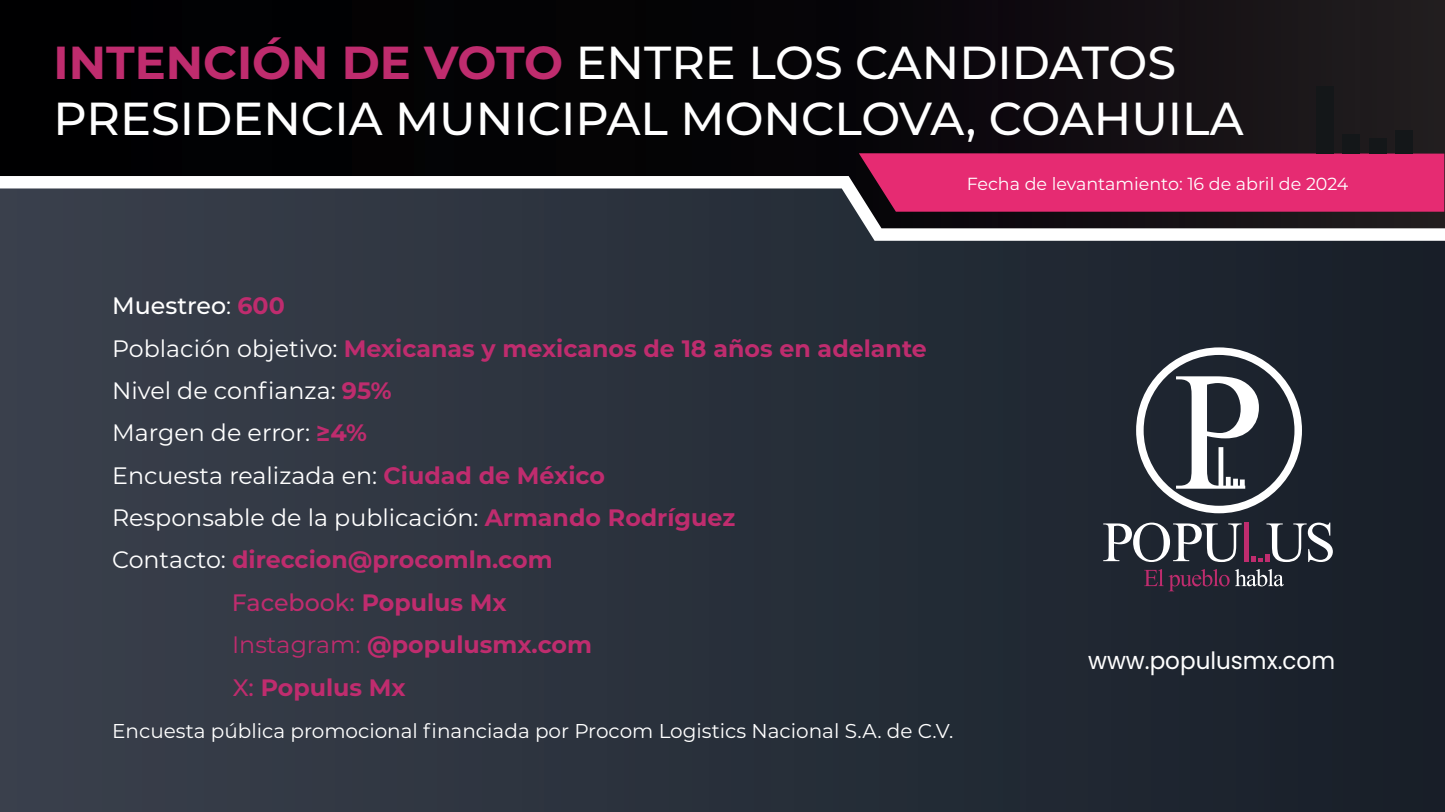
<style>
.page{position:relative;width:1445px;height:812px;background:#fff}
.page>*{position:absolute;margin:0;border:0;box-sizing:border-box;transform-origin:0 0}
.t1{font:500 46.25px/55.5px "Montserrat";color:#fff}
.t2{font:23.88px "Poppins";color:#fff}
.t3{font:700 23.75px "Montserrat";color:#bf2c6e}
.t4{font:23.75px "Montserrat";color:#fff}
.t5{font:500 23.75px "Montserrat";color:#bf2c6e}
.t6{font:500 23.75px "Montserrat";color:#fff}
.t7{font:20px "Montserrat";color:#fff}
.t8{font:17.5px "Montserrat";color:#fff}
.s1{font-weight:700;color:#bf2c6e}
.s2{font-weight:400}
.s3{font-weight:400;color:#fff}
.s4{font-weight:700}
.s5{font-weight:500}
</style>
<div class="page">
<div style="left:0;top:0;width:1445px;height:812px;background:linear-gradient(to right,#3a404c,#171f28)"></div>
<svg style="left:0;top:0;width:1445px;height:176px;background:#090709"></svg>
<svg style="left:0;top:176px;width:1445px;height:65px;fill:#333944"></svg>
<svg style="left:1136px;top:347px;width:166px;height:166px"></svg>
<svg style="left:1103px;top:523px;width:139px;height:39px"></svg>
<svg style="left:1144px;top:569px;width:140px;height:22px;background:#463748"></svg>
<div style="left:1244px;top:522px;width:5px;height:40px;background:#bf2c6e"></div>
<svg style="left:1251px;top:523px;width:82px;height:39px"></svg>
<div style="left:1265px;top:554px;width:5px;height:8px;background:#bf2c6e"></div>
<div style="left:859px;top:153px;width:585px;height:59px;background:#e62b72"></div>
<div style="left:1316px;top:86px;width:18px;height:68px;background:#141719"></div>
<div style="left:1343px;top:134px;width:17px;height:20px;background:#141719"></div>
<div style="left:1369px;top:138px;width:18px;height:16px;background:#141719"></div>
<div style="left:1396px;top:130px;width:17px;height:24px;background:#141719"></div>
<h1 class="t1" style="left:54px;top:33px;width:1192px"><span class="s1">INTENCIÓN DE VOTO</span> ENTRE LOS CANDIDATOS<br>PRESIDENCIA MUNICIPAL MONCLOVA, COAHUILA</h1>
<p class="t8" style="left:967px;top:171px;width:383px">Fecha de levantamiento: 16 de abril de 2024</p>
<p class="t6" style="left:112px;top:289px;width:174px">Muestreo<span class="s2">:</span> <span class="s1">600</span></p>
<p class="t3" style="left:112px;top:331px;width:816px"><span class="s3">Población objetivo:</span> Mexicanas y mexicanos de 18 años en adelante</p>
<p class="t4" style="left:112px;top:374px;width:281px">Nivel de confianza: <span class="s1">95%</span></p>
<p class="t4" style="left:112px;top:417px;width:256px">Margen de error: <span class="s1">≥4%</span></p>
<p class="t4" style="left:112px;top:459px;width:494px">Encuesta realizada en: <span class="s1">Ciudad de México</span></p>
<p class="t4" style="left:112px;top:501px;width:625px">Responsable de la publicación: <span class="s1">Armando Rodríguez</span></p>
<p class="t3" style="left:112px;top:543px;width:442px"><span class="s3">Contacto:</span> direccion@procomln.com</p>
<p class="t5" style="left:232px;top:586px;width:276px">Facebook: <span class="s4">Populus Mx</span></p>
<p class="t3" style="left:232px;top:628px;width:361px"><span class="s2">Instagram:</span> @populusmx.com</p>
<p class="t3" style="left:233px;top:670px;width:174px"><span class="s5">X:</span> Populus Mx</p>
<p class="t7" style="left:112px;top:717px;width:843px">Encuesta pública promocional financiada por Procom Logistics Nacional S.A. de C.V.</p>
<p class="t2" style="left:1088px;top:646px;width:248px">www.populusmx.com</p>
</div>
